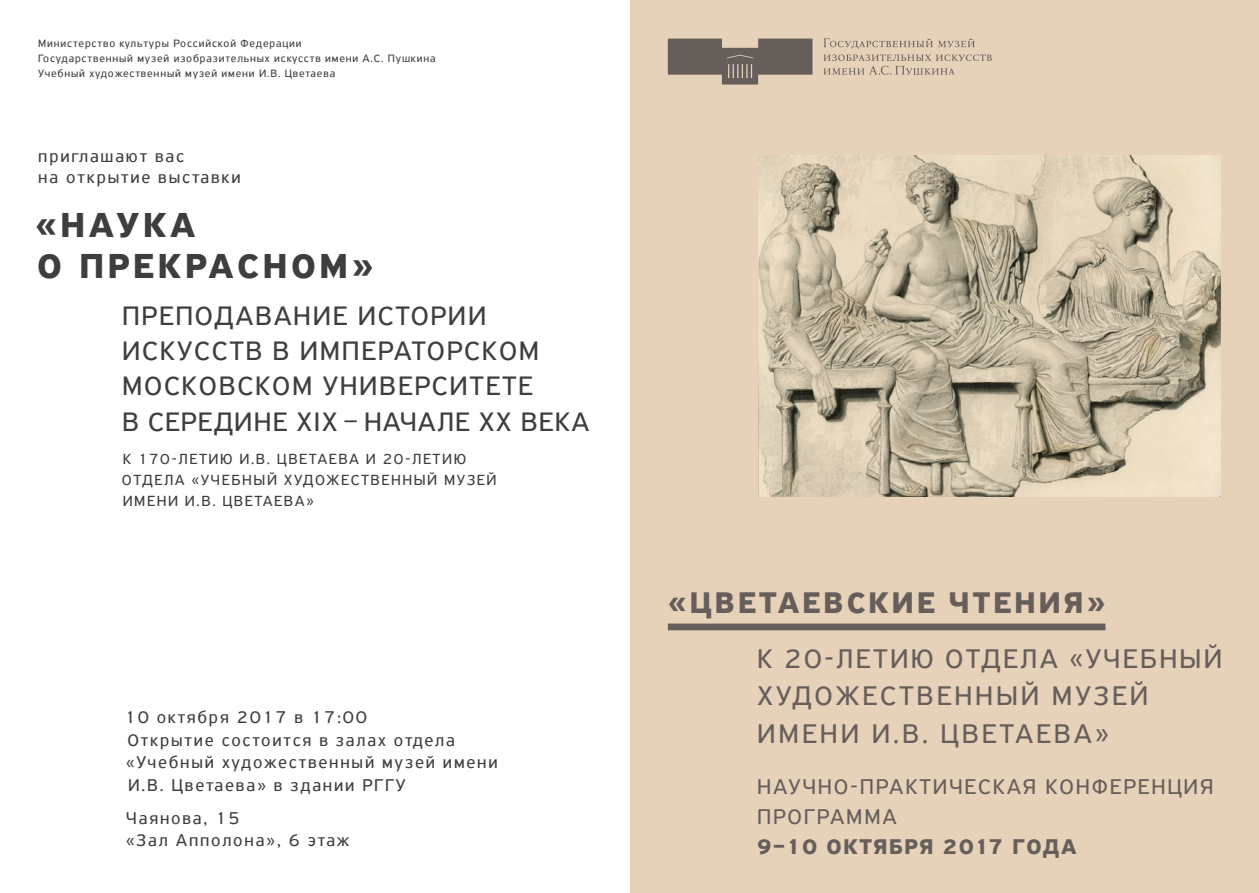
<style>
.page{position:relative;width:1259px;height:893px;background:#fff}
.page>*{position:absolute;margin:0;border:0;box-sizing:border-box;transform-origin:0 0}
.t1{font:700 36.6px/40.8px "PF Highway Sans Pro";letter-spacing:.1em;color:#3e3e3f}
.t2{font:700 31.5px "PF Highway Sans Pro";letter-spacing:.1em;color:#655e5b}
.t3{font:28.5px/37.5px "PF Highway Sans Pro";letter-spacing:.1em;color:#655e5b}
.t4{font:28.2px/35.2px "PF Highway Sans Pro";letter-spacing:.06em;color:#3e3e3f}
.t5{font:22.5px/30px "PF Highway Sans Pro";letter-spacing:.08em;color:#655e5b}
.t6{font:700 22.5px "PF Highway Sans Pro";letter-spacing:.07em;color:#655e5b}
.t7{font:18px/22.5px "PF Highway Sans Pro";letter-spacing:.1em;color:#3e3e3f}
.t8{font:15.45px/21.1px "PF Highway Sans Pro";letter-spacing:.1em;color:#3e3e3f}
.t9{font:11.25px/15px "PF Highway Sans Pro";letter-spacing:.075em;color:#3e3e3f}
</style>
<div class="page">
<div style="left:630px;top:0;width:629px;height:893px;background:#e6d1b9"></div>
<img style="left:758px;top:155px;width:462px;height:341px">
<svg style="left:668px;top:39px;width:144px;height:46px"></svg>
<svg style="left:823px;top:38px;width:152px;height:11px"></svg>
<svg style="left:823px;top:55px;width:169px;height:20px"></svg>
<div style="left:668px;top:623px;width:437px;height:7px;background:#655e5b"></div>
<p class="t9" style="left:38px;top:35px;width:399px">Министерство культуры Российской Федерации<br>Государственный музей изобразительных искусств имени А.С. Пушкина<br>Учебный художественный музей имени И.В. Цветаева</p>
<p class="t7" style="left:38px;top:146px;width:204px;line-height:21px">приглашают вас<br>на открытие выставки</p>
<h1 class="t1" style="left:35px;top:206px;width:340px">«НАУКА<br>О ПРЕКРАСНОМ»</h1>
<h3 class="t4" style="left:122px;top:298px;width:469px">ПРЕПОДАВАНИЕ ИСТОРИИ<br>ИСКУССТВ В ИМПЕРАТОРСКОМ<br>МОСКОВСКОМ УНИВЕРСИТЕТЕ<br>В СЕРЕДИНЕ XIX – НАЧАЛЕ XX ВЕКА</h3>
<p class="t8" style="left:122px;top:448px;width:376px">К 170-ЛЕТИЮ И.В. ЦВЕТАЕВА И 20-ЛЕТИЮ<br>ОТДЕЛА «УЧЕБНЫЙ ХУДОЖЕСТВЕННЫЙ МУЗЕЙ<br>ИМЕНИ И.В. ЦВЕТАЕВА»</p>
<p class="t7" style="left:125px;top:706px;width:374px">10 октября 2017 в 17:00<br>Открытие состоится в залах отдела «Учебный художественный музей имени<br>И.В. Цветаева» в здании РГГУ</p>
<p class="t7" style="left:126px;top:806px;width:225px">Чаянова, 15<br>«Зал Апполона», 6 этаж</p>
<h2 class="t2" style="left:668px;top:585px;width:439px">«ЦВЕТАЕВСКИЕ ЧТЕНИЯ»</h2>
<h3 class="t3" style="left:757px;top:640px;width:467px">К 20-ЛЕТИЮ ОТДЕЛА «УЧЕБНЫЙ<br>ХУДОЖЕСТВЕННЫЙ МУЗЕЙ<br>ИМЕНИ И.В. ЦВЕТАЕВА»</h3>
<p class="t5" style="left:757px;top:772px;width:458px">НАУЧНО-ПРАКТИЧЕСКАЯ КОНФЕРЕНЦИЯ<br>ПРОГРАММА</p>
<p class="t6" style="left:757px;top:834px;width:321px">9–10 ОКТЯБРЯ 2017 ГОДА</p>
</div>
